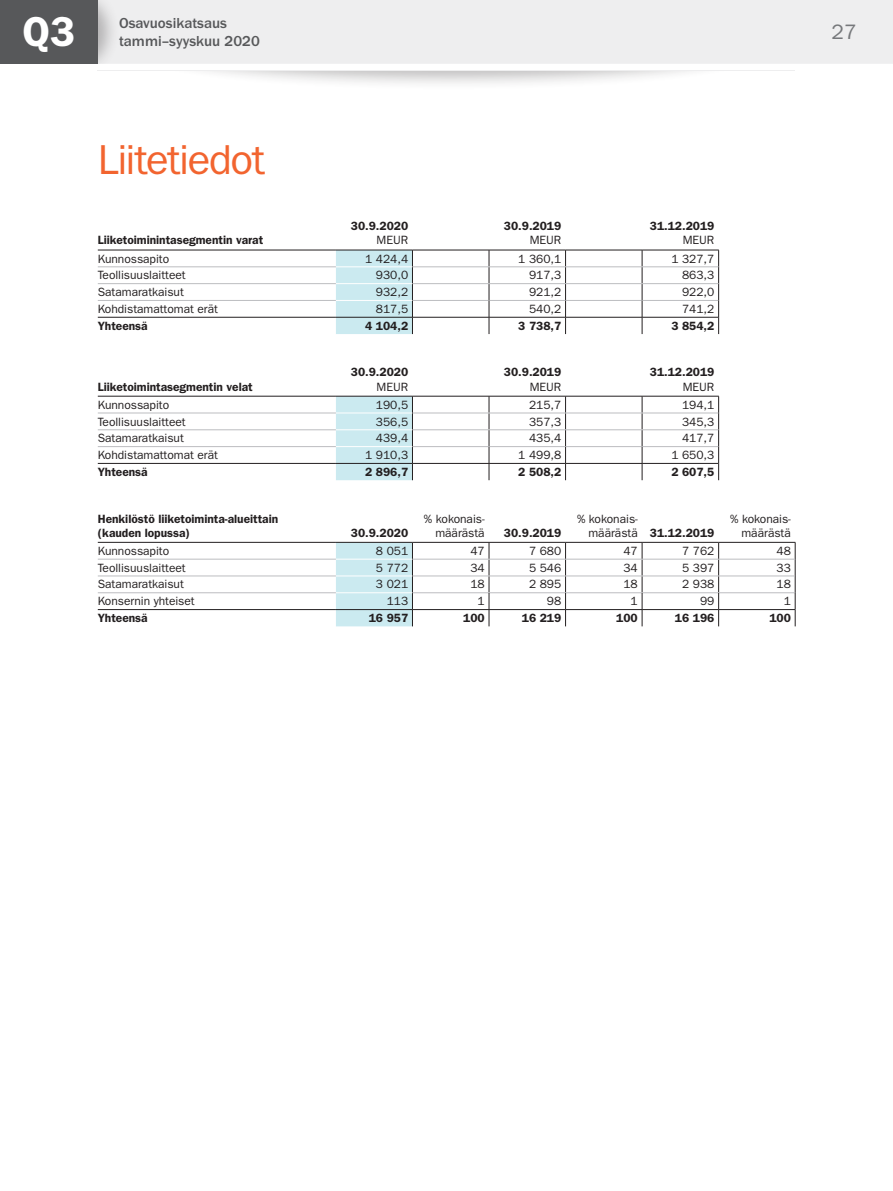
<style>
.page{position:relative;width:893px;height:1191px;background:#fff}
.page>*{position:absolute;margin:0;border:0;box-sizing:border-box;transform-origin:0 0}
.t1{font:42px "ITC Franklin Gothic Std";letter-spacing:-.035em;color:#f2642f}
.t2{font:600 42px "ITC Franklin Gothic Std";color:#fff}
.t3{font:21px "ITC Franklin Gothic Std";color:#76787b}
.t4{font:500 15px/18px "ITC Franklin Gothic Std";color:#57585a}
.Table_2_ri{font:12px/14.2px "ITC Franklin Gothic Std";letter-spacing:-.005em;color:#231f20;text-align:right}
.Table_1_le{font:12px "ITC Franklin Gothic Std";letter-spacing:-.005em;color:#231f20}
.Table_2_ri_bold{font:600 12px/14.2px "ITC Franklin Gothic Std";letter-spacing:-.005em;color:#231f20;text-align:right}
.Table_1_le_bold{font:600 12px "ITC Franklin Gothic Std";letter-spacing:-.005em;color:#231f20}
.s1{font-weight:400}
</style>
<div class="page">
<div style="left:138px;top:2px;width:623px;height:89px;background:#231f20;opacity:.3"></div>
<div style="left:0;top:53px;width:893px;height:17px;background:#fff"></div>
<div style="left:120px;top:0;width:773px;height:64px;background:#eeeeef"></div>
<div style="left:98px;top:0;width:22px;height:64px;background:#231f20;opacity:.3"></div>
<svg style="left:98px;top:249px;width:621px;height:85px"></svg>
<hr style="left:336px;top:250px;width:76px;height:1px;background:#231f20">
<hr style="left:412px;top:250px;width:77px;height:1px;background:#231f20">
<hr style="left:489px;top:250px;width:77px;height:1px;background:#231f20">
<hr style="left:566px;top:250px;width:76px;height:1px;background:#231f20">
<hr style="left:642px;top:250px;width:77px;height:1px;background:#231f20">
<svg style="left:98px;top:395px;width:621px;height:85px"></svg>
<hr style="left:336px;top:396px;width:76px;height:1px;background:#231f20">
<hr style="left:412px;top:396px;width:77px;height:1px;background:#231f20">
<hr style="left:489px;top:396px;width:77px;height:1px;background:#231f20">
<hr style="left:566px;top:396px;width:76px;height:1px;background:#231f20">
<hr style="left:642px;top:396px;width:77px;height:1px;background:#231f20">
<svg style="left:98px;top:541px;width:698px;height:85px"></svg>
<hr style="left:336px;top:542px;width:76px;height:1px;background:#231f20">
<hr style="left:412px;top:542px;width:77px;height:1px;background:#231f20">
<hr style="left:489px;top:542px;width:77px;height:1px;background:#231f20">
<hr style="left:566px;top:542px;width:76px;height:1px;background:#231f20">
<hr style="left:642px;top:542px;width:77px;height:1px;background:#231f20">
<hr style="left:719px;top:542px;width:76px;height:1px;background:#231f20">
<div style="left:0;top:0;width:98px;height:64px;background:#57585a"></div>
<h1 class="t2" style="left:22px;top:7px;width:54px">Q3</h1>
<p class="t4" style="left:119px;top:14px;width:142px">Osavuosikatsaus tammi–syyskuu 2020</p>
<p class="t1" style="left:98px;top:136px;width:169px">Liitetiedot</p>
<p class="Table_1_le_bold" style="left:98px;top:233px;width:167px">Liiketoiminintasegmentin varat</p>
<p class="Table_2_ri_bold" style="left:351px;top:219px;width:59px">30.9.2020<br><span class="s1">MEUR</span></p>
<p class="Table_2_ri_bold" style="left:504px;top:219px;width:59px">30.9.2019<br><span class="s1">MEUR</span></p>
<p class="Table_2_ri_bold" style="left:650px;top:219px;width:66px">31.12.2019<br><span class="s1">MEUR</span></p>
<p class="Table_1_le" style="left:98px;top:251px;width:73px">Kunnossapito</p>
<p class="Table_2_ri" style="left:365px;top:251px;width:44px">1 424,4</p>
<p class="Table_2_ri" style="left:518px;top:251px;width:44px">1 360,1</p>
<p class="Table_2_ri" style="left:671px;top:251px;width:44px">1 327,7</p>
<p class="Table_1_le" style="left:98px;top:268px;width:89px">Teollisuuslaitteet</p>
<p class="Table_2_ri" style="left:376px;top:268px;width:34px">930,0</p>
<p class="Table_2_ri" style="left:529px;top:268px;width:34px">917,3</p>
<p class="Table_2_ri" style="left:682px;top:268px;width:34px">863,3</p>
<p class="Table_1_le" style="left:98px;top:285px;width:88px">Satamaratkaisut</p>
<p class="Table_2_ri" style="left:376px;top:285px;width:34px">932,2</p>
<p class="Table_2_ri" style="left:529px;top:285px;width:34px">921,2</p>
<p class="Table_2_ri" style="left:682px;top:285px;width:34px">922,0</p>
<p class="Table_1_le" style="left:98px;top:302px;width:122px">Kohdistamattomat erät</p>
<p class="Table_2_ri" style="left:376px;top:302px;width:34px">817,5</p>
<p class="Table_2_ri" style="left:529px;top:302px;width:34px">540,2</p>
<p class="Table_2_ri" style="left:682px;top:302px;width:34px">741,2</p>
<p class="Table_1_le_bold" style="left:98px;top:318px;width:51px">Yhteensä</p>
<p class="Table_2_ri_bold" style="left:365px;top:318px;width:44px">4 104,2</p>
<p class="Table_2_ri_bold" style="left:518px;top:318px;width:44px">3 738,7</p>
<p class="Table_2_ri_bold" style="left:671px;top:318px;width:44px">3 854,2</p>
<p class="Table_1_le_bold" style="left:98px;top:379px;width:157px">Liiketoimintasegmentin velat</p>
<p class="Table_2_ri_bold" style="left:351px;top:365px;width:59px">30.9.2020<br><span class="s1">MEUR</span></p>
<p class="Table_2_ri_bold" style="left:504px;top:365px;width:59px">30.9.2019<br><span class="s1">MEUR</span></p>
<p class="Table_2_ri_bold" style="left:650px;top:365px;width:66px">31.12.2019<br><span class="s1">MEUR</span></p>
<p class="Table_1_le" style="left:98px;top:398px;width:73px">Kunnossapito</p>
<p class="Table_2_ri" style="left:376px;top:397px;width:34px">190,5</p>
<p class="Table_2_ri" style="left:529px;top:397px;width:34px">215,7</p>
<p class="Table_2_ri" style="left:682px;top:397px;width:34px">194,1</p>
<p class="Table_1_le" style="left:98px;top:414px;width:89px">Teollisuuslaitteet</p>
<p class="Table_2_ri" style="left:376px;top:414px;width:34px">356,5</p>
<p class="Table_2_ri" style="left:529px;top:414px;width:34px">357,3</p>
<p class="Table_2_ri" style="left:682px;top:414px;width:34px">345,3</p>
<p class="Table_1_le" style="left:98px;top:431px;width:88px">Satamaratkaisut</p>
<p class="Table_2_ri" style="left:376px;top:431px;width:34px">439,4</p>
<p class="Table_2_ri" style="left:529px;top:431px;width:34px">435,4</p>
<p class="Table_2_ri" style="left:682px;top:431px;width:34px">417,7</p>
<p class="Table_1_le" style="left:98px;top:448px;width:122px">Kohdistamattomat erät</p>
<p class="Table_2_ri" style="left:365px;top:448px;width:44px">1 910,3</p>
<p class="Table_2_ri" style="left:518px;top:448px;width:44px">1 499,8</p>
<p class="Table_2_ri" style="left:671px;top:448px;width:44px">1 650,3</p>
<p class="Table_1_le_bold" style="left:98px;top:465px;width:51px">Yhteensä</p>
<p class="Table_2_ri_bold" style="left:365px;top:465px;width:44px">2 896,7</p>
<p class="Table_2_ri_bold" style="left:518px;top:465px;width:44px">2 508,2</p>
<p class="Table_2_ri_bold" style="left:671px;top:465px;width:44px">2 607,5</p>
<p class="Table_1_le_bold" style="left:98px;top:511px;width:182px">Henkilöstö liiketoiminta-alueittain</p>
<p class="Table_1_le_bold" style="left:98px;top:525px;width:94px">(kauden lopussa)</p>
<p class="Table_2_ri_bold" style="left:351px;top:525px;width:59px">30.9.2020</p>
<p class="Table_2_ri" style="left:424px;top:511px;width:62px">% kokonais&shy;määrästä</p>
<p class="Table_2_ri" style="left:577px;top:511px;width:62px">% kokonais&shy;määrästä</p>
<p class="Table_2_ri_bold" style="left:504px;top:525px;width:59px">30.9.2019</p>
<p class="Table_2_ri_bold" style="left:650px;top:525px;width:66px">31.12.2019</p>
<p class="Table_2_ri" style="left:730px;top:511px;width:62px">% kokonais&shy;määrästä</p>
<p class="Table_1_le" style="left:98px;top:544px;width:73px">Kunnossapito</p>
<p class="Table_2_ri" style="left:376px;top:544px;width:34px">8 051</p>
<p class="Table_2_ri" style="left:470px;top:544px;width:16px">47</p>
<p class="Table_2_ri" style="left:529px;top:544px;width:34px">7 680</p>
<p class="Table_2_ri" style="left:623px;top:544px;width:16px">47</p>
<p class="Table_2_ri" style="left:682px;top:544px;width:34px">7 762</p>
<p class="Table_2_ri" style="left:777px;top:544px;width:16px">48</p>
<p class="Table_1_le" style="left:98px;top:561px;width:89px">Teollisuuslaitteet</p>
<p class="Table_2_ri" style="left:376px;top:560px;width:34px">5 772</p>
<p class="Table_2_ri" style="left:470px;top:560px;width:16px">34</p>
<p class="Table_2_ri" style="left:529px;top:560px;width:34px">5 546</p>
<p class="Table_2_ri" style="left:623px;top:560px;width:16px">34</p>
<p class="Table_2_ri" style="left:682px;top:560px;width:34px">5 397</p>
<p class="Table_2_ri" style="left:777px;top:560px;width:16px">33</p>
<p class="Table_1_le" style="left:98px;top:577px;width:88px">Satamaratkaisut</p>
<p class="Table_2_ri" style="left:376px;top:577px;width:34px">3 021</p>
<p class="Table_2_ri" style="left:470px;top:577px;width:16px">18</p>
<p class="Table_2_ri" style="left:529px;top:577px;width:34px">2 895</p>
<p class="Table_2_ri" style="left:623px;top:577px;width:16px">18</p>
<p class="Table_2_ri" style="left:682px;top:577px;width:34px">2 938</p>
<p class="Table_2_ri" style="left:777px;top:577px;width:16px">18</p>
<p class="Table_1_le" style="left:98px;top:594px;width:99px">Konsernin yhteiset</p>
<p class="Table_2_ri" style="left:387px;top:594px;width:23px">113</p>
<p class="Table_2_ri" style="left:478px;top:594px;width:9px">1</p>
<p class="Table_2_ri" style="left:547px;top:594px;width:16px">98</p>
<p class="Table_2_ri" style="left:631px;top:594px;width:9px">1</p>
<p class="Table_2_ri" style="left:700px;top:594px;width:16px">99</p>
<p class="Table_2_ri" style="left:784px;top:594px;width:9px">1</p>
<p class="Table_1_le_bold" style="left:98px;top:611px;width:51px">Yhteensä</p>
<p class="Table_2_ri_bold" style="left:369px;top:611px;width:41px">16 957</p>
<p class="Table_2_ri_bold" style="left:463px;top:611px;width:23px">100</p>
<p class="Table_2_ri_bold" style="left:522px;top:611px;width:41px">16 219</p>
<p class="Table_2_ri_bold" style="left:616px;top:611px;width:23px">100</p>
<p class="Table_2_ri_bold" style="left:675px;top:611px;width:41px">16 196</p>
<p class="Table_2_ri_bold" style="left:769px;top:611px;width:23px">100</p>
<h2 class="t3" style="left:831px;top:20px;width:27px">27</h2>
</div>
